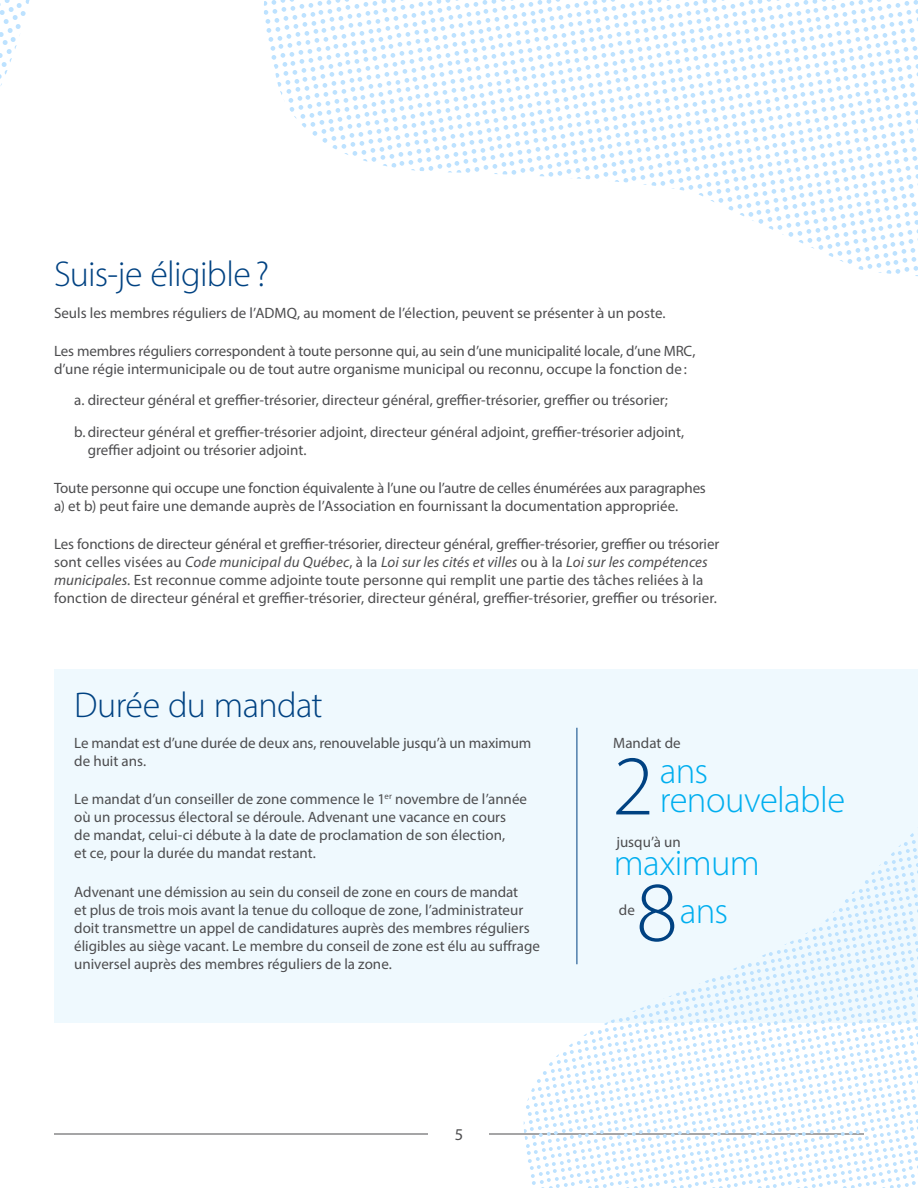
<style>
.page{position:relative;width:918px;height:1188px;background:#fff}
.page>*{position:absolute;margin:0;border:0;box-sizing:border-box;transform-origin:0 0}
.t1{font:300 85.5px/126.3px "Myriad Pro";color:#004282}
.t2{font:300 36.6px/28.5px "Myriad Pro";letter-spacing:-.02em;color:#00aeef}
.t3{font:300 36px "Myriad Pro";letter-spacing:-.02em;color:#004282}
.t4{font:16.5px "Myriad Pro";color:#4d4d4f}
.t5{font:15px/18px "Myriad Pro";color:#4d4d4f}
.s1{font-style:italic}
</style>
<div class="page">
<hr style="left:54px;top:1134px;width:810px;height:1px;background:#4d4d4f">
<div style="left:429px;top:1117px;width:60px;height:34px;background:#fff"></div>
<svg style="left:0;top:0;width:30px;height:86px"></svg>
<svg style="left:264px;top:0;width:654px;height:277px"></svg>
<div style="left:54px;top:669px;width:864px;height:354px;background:#eff9fe"></div>
<hr style="left:577px;top:728px;width:1px;height:236px;background:#004282">
<svg style="left:496px;top:791px;width:422px;height:397px"></svg>
<h3 class="t3" style="left:54px;top:253px;width:217px">Suis-je éligible ?</h3>
<p class="t5" style="left:54px;top:303px;width:613px">Seuls les membres réguliers de l’ADMQ, au moment de l’élection, peuvent se présenter à un poste.</p>
<p class="t5" style="left:54px;top:342px;width:643px">Les membres réguliers correspondent à toute personne qui, au sein d’une municipalité locale, d’une MRC, d’une régie intermunicipale ou de tout autre organisme municipal ou reconnu, occupe la fonction de:</p>
<p class="t5" style="left:74px;top:384px;width:612px;line-height:31.5px">a. directeur général et greffier-trésorier, directeur général, greffier-trésorier, greffier ou trésorier; b.directeur général et greffier-trésorier adjoint, directeur général adjoint, greffier-trésorier adjoint,</p>
<p class="t5" style="left:88px;top:441px;width:220px">greffier adjoint ou trésorier adjoint.</p>
<p class="t5" style="left:54px;top:479px;width:653px">Toute personne qui occupe une fonction équivalente à l’une ou l’autre de celles énumérées aux paragraphes a) et b) peut faire une demande auprès de l’Association en fournissant la documentation appropriée.</p>
<p class="t5" style="left:54px;top:535px;width:667px">Les fonctions de directeur général et greffier-trésorier, directeur général, greffier-trésorier, greffier ou trésorier sont celles visées au <span class="s1">Code municipal du Québec</span>, à la <span class="s1">Loi sur les cités et villes</span> ou à la <span class="s1">Loi sur les compétences municipales</span>. Est reconnue comme adjointe toute personne qui remplit une partie des tâches reliées à la fonction de directeur général et greffier-trésorier, directeur général, greffier-trésorier, greffier ou trésorier.</p>
<h3 class="t3" style="left:74px;top:683px;width:250px">Durée du mandat</h3>
<p class="t5" style="left:74px;top:734px;width:459px">Le mandat est d’une durée de deux ans, renouvelable jusqu’à un maximum de huit ans.</p>
<p class="t5" style="left:74px;top:790px;width:454px">Le mandat d’un conseiller de zone commence le 1<sup>er</sup> novembre de l’année où un processus électoral se déroule. Advenant une vacance en cours<br>de mandat, celui-ci débute à la date de proclamation de son élection,<br>et ce, pour la durée du mandat restant.</p>
<p class="t5" style="left:74px;top:882px;width:467px">Advenant une démission au sein du conseil de zone en cours de mandat<br>et plus de trois mois avant la tenue du colloque de zone, l’administrateur doit transmettre un appel de candidatures auprès des membres réguliers éligibles au siège vacant. Le membre du conseil de zone est élu au suffrage universel auprès des membres réguliers de la zone.</p>
<p class="t4" style="left:455px;top:1124px;width:10px">5</p>
<p class="t5" style="left:613px;top:733px;width:69px">Mandat de</p>
<h1 class="t1" style="left:612px;top:722px;width:67px">2<br>8</h1>
<h2 class="t2" style="left:660px;top:757px;width:187px">ans renouvelable</h2>
<h2 class="t2" style="left:680px;top:839px;width:82px;line-height:47.7px;text-indent:-66px">maximum ans</h2>
<p class="t5" style="left:616px;top:833px;width:66px">jusqu’à un</p>
<p class="t5" style="left:619px;top:901px;width:18px">de</p>
</div>
